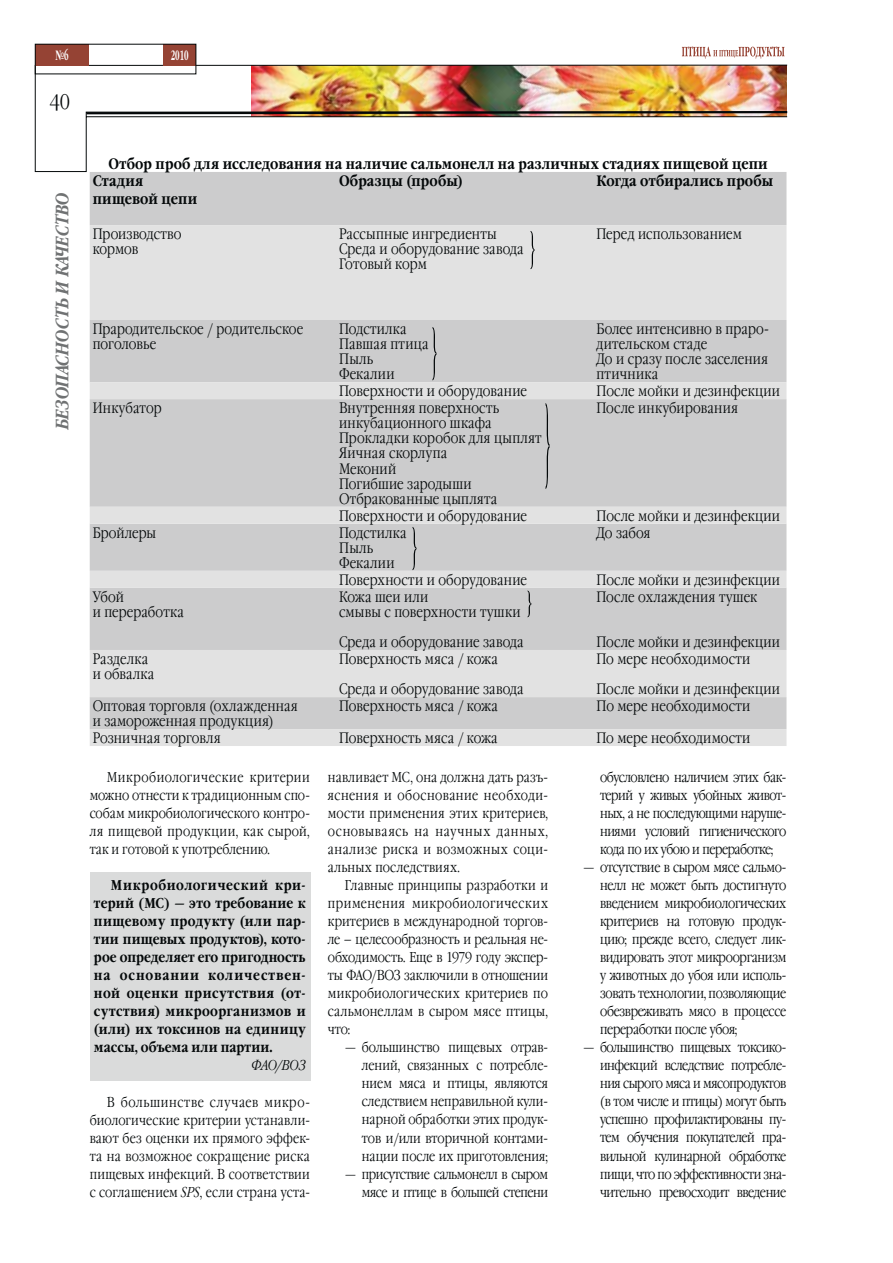
<style>
.page{position:relative;width:893px;height:1263px;background:#fff}
.page>*{position:absolute;margin:0;border:0;box-sizing:border-box;transform-origin:0 0}
.t1{font:300 21px "Garamond Narrow C";color:#040809}
.t2{font:italic 700 18px "Garamond Narrow C";color:#707273}
.t3{font:300 15.15px/15.1px "Garamond Narrow C";letter-spacing:.015em;color:#040809}
.t4{font:700 15.15px/17.5px "Garamond Narrow C";letter-spacing:.015em;color:#040809}
.t5{font:300 14.25px/18px "Garamond Narrow C";color:#040809;text-align:justify}
.t6{font:700 14.25px/18px "Garamond Narrow C";letter-spacing:.015em;color:#040809;text-align:justify}
.t7{font:300 14.25px/18px "Garamond Narrow C";letter-spacing:-.03em;color:#040809;text-align:right}
.t8{font:italic 300 14.25px "Garamond Narrow C";letter-spacing:-.005em;color:#040809}
.t9{font:700 13.5px "Garamond Narrow C";color:#fff;scale:.67 1}
.s1{font-style:italic}
</style>
<div class="page">
<svg style="left:682px;top:46px;width:102px;height:13px"></svg>
<img style="left:34px;top:64px;width:753px;height:108px">
<img style="left:84px;top:110px;width:704px;height:5px">
<div style="left:163px;top:44px;width:33px;height:21px;background:#954334"></div>
<div style="left:35px;top:44px;width:54px;height:21px;background:#954334"></div>
<div style="left:35px;top:44px;width:161px;height:30px;border:1px solid #040809"></div>
<div style="left:90px;top:872px;width:220px;height:209px;background:#dadbdb"></div>
<div style="left:90px;top:172px;width:696px;height:53px;background:#cccccd"></div>
<svg style="left:90px;top:225px;width:696px;height:521px;background:#d4d4d5"></svg>
<svg style="left:432px;top:327px;width:4px;height:53px"></svg>
<svg style="left:530px;top:231px;width:4px;height:38px"></svg>
<svg style="left:545px;top:403px;width:4px;height:86px"></svg>
<svg style="left:412px;top:527px;width:4px;height:43px"></svg>
<svg style="left:527px;top:591px;width:4px;height:26px"></svg>
<p class="t9" style="left:55px;top:50px;width:21px">№6</p>
<p class="t9" style="left:171px;top:50px;width:28px">2010</p>
<h1 class="t1" style="left:50px;top:93px;width:22px">40</h1>
<p class="t2" style="left:52px;top:429px;width:238px;rotate:-90deg">БЕЗОПАСНОСТЬ И КАЧЕСТВО</p>
<p class="t4" style="left:93px;top:157px;width:676px;text-indent:16px">Отбор проб для исследования на наличие сальмонелл на различных стадиях пищевой цепи<br>Стадия<br>пищевой цепи</p>
<p class="t4" style="left:339px;top:174px;width:125px">Образцы (пробы)</p>
<p class="t4" style="left:596px;top:174px;width:178px">Когда отбирались пробы</p>
<p class="t3" style="left:93px;top:228px;width:90px">Производство кормов</p>
<p class="t3" style="left:339px;top:228px;width:186px">Рассыпные ингредиенты<br>Среда и оборудование завода<br>Готовый корм</p>
<p class="t3" style="left:596px;top:228px;width:147px">Перед использованием</p>
<p class="t3" style="left:93px;top:322px;width:212px">Прародительское / родительское поголовье</p>
<p class="t3" style="left:339px;top:322px;width:91px">Подстилка<br>Павшая птица<br>Пыль<br>Фекалии</p>
<p class="t3" style="left:596px;top:322px;width:174px">Более интенсивно в праро&shy;дительском стаде<br>До и сразу после заселения птичника</p>
<p class="t3" style="left:339px;top:385px;width:189px">Поверхности и оборудование</p>
<p class="t3" style="left:596px;top:385px;width:185px">После мойки и дезинфекции</p>
<p class="t3" style="left:93px;top:402px;width:70px">Инкубатор</p>
<p class="t3" style="left:339px;top:402px;width:204px">Внутренняя поверхность инкубационного шкафа<br>Прокладки коробок для цыплят<br>Яичная скорлупа<br>Меконий<br>Погибшие зародыши<br>Отбракованные цыплята</p>
<p class="t3" style="left:596px;top:402px;width:143px">После инкубирования</p>
<p class="t3" style="left:339px;top:509px;width:189px">Поверхности и оборудование</p>
<p class="t3" style="left:596px;top:509px;width:185px">После мойки и дезинфекции</p>
<p class="t3" style="left:93px;top:526px;width:65px">Бройлеры</p>
<p class="t3" style="left:339px;top:526px;width:69px">Подстилка<br>Пыль<br>Фекалии</p>
<p class="t3" style="left:596px;top:526px;width:55px">До забоя</p>
<p class="t3" style="left:339px;top:573px;width:189px">Поверхности и оборудование</p>
<p class="t3" style="left:596px;top:573px;width:185px">После мойки и дезинфекции</p>
<p class="t3" style="left:93px;top:590px;width:93px">Убой<br>и переработка</p>
<p class="t3" style="left:339px;top:590px;width:183px">Кожа шеи или<br>cмывы с поверхности тушки</p>
<p class="t3" style="left:339px;top:635px;width:186px">Среда и оборудование завода</p>
<p class="t3" style="left:596px;top:590px;width:162px">После охлаждения тушек</p>
<p class="t3" style="left:596px;top:635px;width:185px">После мойки и дезинфекции</p>
<p class="t3" style="left:93px;top:652px;width:63px">Разделка и обвалка</p>
<p class="t3" style="left:339px;top:645px;width:186px;line-height:30.3px">Поверхность мяса / кожа<br>Среда и оборудование завода</p>
<p class="t3" style="left:596px;top:645px;width:185px;line-height:30.3px">По мере необходимости<br>После мойки и дезинфекции</p>
<p class="t3" style="left:93px;top:700px;width:206px">Оптовая торговля (охлажденная и замороженная продукция)</p>
<p class="t3" style="left:339px;top:700px;width:160px">Поверхность мяса / кожа</p>
<p class="t3" style="left:596px;top:700px;width:155px">По мере необходимости</p>
<p class="t3" style="left:93px;top:732px;width:129px">Розничная торговля</p>
<p class="t3" style="left:339px;top:732px;width:160px">Поверхность мяса / кожа</p>
<p class="t3" style="left:596px;top:732px;width:155px">По мере необходимости</p>
<p class="t5" style="left:90px;top:769px;width:222px;text-indent:17px">Микробиологические критерии можно отнести к традиционным спо&shy;собам микробиологического контро&shy;ля пищевой продукции, как сырой, так и готовой к употреблению.</p>
<p class="t6" style="left:94px;top:878px;width:213px;text-indent:17px">Микробиологический кри&shy;терий (МС) — это требование к пищевому продукту (или пар&shy;тии пищевых продуктов), кото&shy;рое определяет его пригодность на основании количествен&shy;ной оценки присутствия (от&shy;сутствия) микроорганизмов и (или) их токсинов на единицу массы, объема или партии.</p>
<p class="t8" style="left:252px;top:1060px;width:55px">ФАО/ВОЗ</p>
<p class="t5" style="left:90px;top:1094px;width:222px;text-indent:17px">В большинстве случаев микро&shy;биологические критерии устанавли&shy;вают без оценки их прямого эффек&shy;та на возможное сокращение риска пищевых инфекций. В соответствии с соглашением <span class="s1">SPS</span>, если страна уста-</p>
<p class="t5" style="left:328px;top:769px;width:222px">навливает MC, она должна дать разъ&shy;яснения и обоснование необходи&shy;мости применения этих критериев, основываясь на научных данных, анализе риска и возможных соци&shy;альных последствиях.</p>
<p class="t5" style="left:328px;top:877px;width:222px;text-indent:17px">Главные принципы разработки и применения микробиологических критериев в международной торгов&shy;ле – целесообразность и реальная не&shy;обходимость. Еще в 1979 году экспер&shy;ты ФАО/ВОЗ заключили в отношении микробиологических критериев по сальмонеллам в сыром мясе птицы, что:</p>
<p class="t5" style="left:362px;top:1040px;width:188px;text-indent:-17px">— большинство пищевых отрав&shy;лений, связанных с потребле&shy;нием мяса и птицы, являются следствием неправильной кули&shy;нарной обработки этих продук&shy;тов и/или вторичной контами&shy;нации после их приготовления;</p>
<p class="t7" style="left:345px;top:1166px;width:205px">— присутствие сальмонелл в сыром мясе и птице в большей степени</p>
<p class="t5" style="left:600px;top:769px;width:188px">обусловлено наличием этих бак&shy;терий у живых убойных живот&shy;ных, а не последующими наруше&shy;ниями условий гигиенического кода по их убою и переработке;</p>
<p class="t5" style="left:600px;top:859px;width:188px;text-indent:-17px">— отсутствие в сыром мясе сальмо&shy;нелл не может быть достигнуто введением микробиологических критериев на готовую продук&shy;цию; прежде всего, следует лик&shy;видировать этот микроорганизм у животных до убоя или исполь&shy;зовать технологии, позволяющие обезвреживать мясо в процессе переработки после убоя;</p>
<p class="t5" style="left:600px;top:1040px;width:188px;text-indent:-17px">— большинство пищевых токсико&shy;инфекций вследствие потребле&shy;ния сырого мяса и мясопродуктов (в том числе и птицы) могут быть успешно профилактированы пу&shy;тем обучения покупателей пра&shy;вильной кулинарной обработке пищи, что по эффективности зна&shy;чительно превосходит введение</p>
</div>
